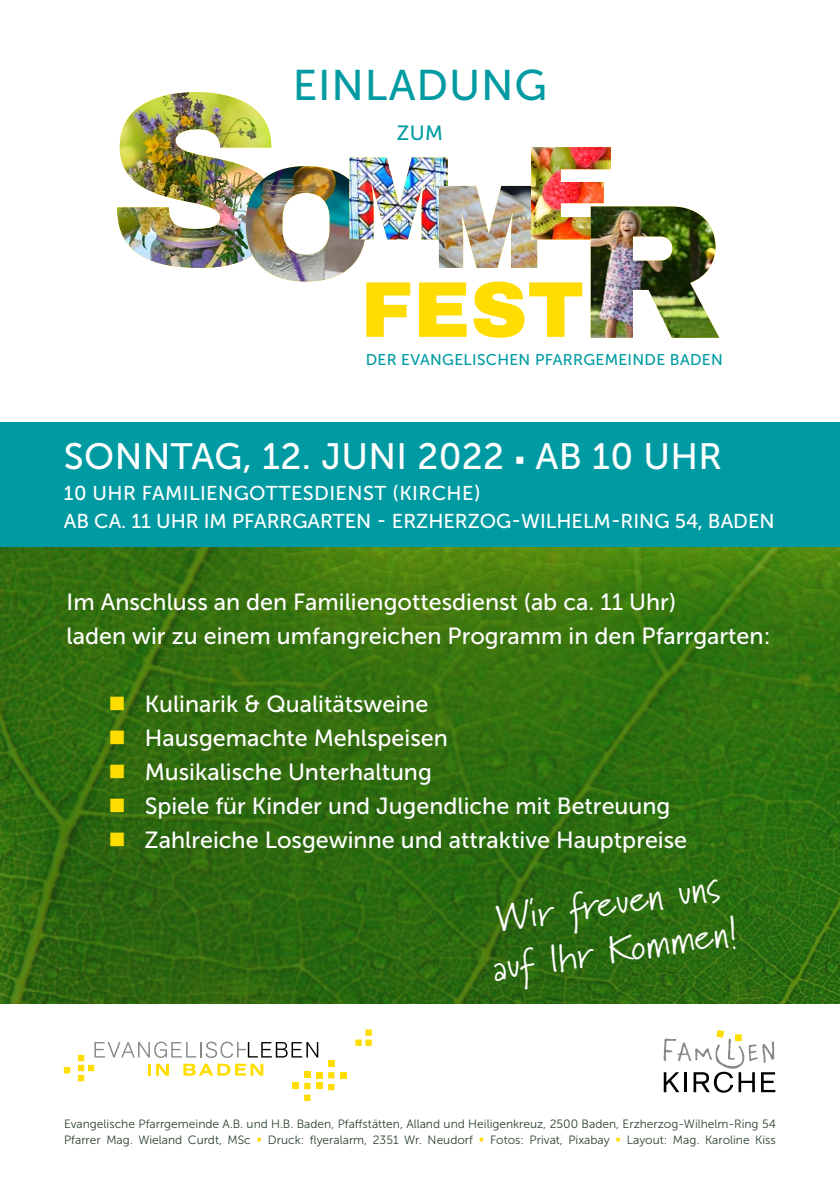
<style>
.page{position:relative;width:840px;height:1191px;background:#fff}
.page>*{position:absolute;margin:0;border:0;box-sizing:border-box;transform-origin:0 0}
.t1{font:42.8px "Museo Sans 500";letter-spacing:.02em;color:#009ba2}
.t2{font:39.2px/47px "Marydale";color:#fff}
.t3{font:36.6px "Museo Sans 500";letter-spacing:.01em;color:#fff}
.t4{font:23.4px/34px "Museo Sans 500";color:#fff}
.t5{font:20.6px "Museo Sans 500";color:#009ba2}
.t6{font:20px/28px "Museo Sans 500";color:#fff}
.t7{font:15.6px "Museo Sans 500";letter-spacing:.02em;color:#009ba2}
.t8{font:12px/16px "Museo Sans 300";color:#2b432f}
.s1{color:#fd0}
</style>
<div class="page">
<img style="left:0;top:547px;width:839px;height:456px">
<svg style="left:355px;top:1029px;width:16px;height:16px"></svg>
<svg style="left:64px;top:1067px;width:6px;height:6px"></svg>
<div style="left:304px;top:1094px;width:6px;height:7px;background:#fd0"></div>
<svg style="left:328px;top:1084px;width:6px;height:6px"></svg>
<svg style="left:328px;top:1072px;width:6px;height:6px"></svg>
<svg style="left:328px;top:1060px;width:6px;height:6px"></svg>
<svg style="left:340px;top:1072px;width:6px;height:6px"></svg>
<svg style="left:78px;top:1041px;width:244px;height:48px"></svg>
<div style="left:0;top:422px;width:839px;height:125px;background:#009ba2"></div>
<img style="left:117px;top:92px;width:601px;height:246px">
<svg style="left:663px;top:1030px;width:111px;height:62px"></svg>
<svg style="left:110px;top:696px;width:14px;height:14px"></svg>
<svg style="left:110px;top:730px;width:14px;height:14px"></svg>
<svg style="left:110px;top:764px;width:14px;height:14px"></svg>
<svg style="left:110px;top:798px;width:14px;height:14px"></svg>
<svg style="left:110px;top:832px;width:14px;height:14px"></svg>
<h1 class="t1" style="left:293px;top:62px;width:255px">EINLADUNG</h1>
<p class="t5" style="left:396px;top:121px;width:48px">ZUM</p>
<p class="t7" style="left:365px;top:351px;width:358px">DER EVANGELISCHEN PFARRGEMEINDE BADEN</p>
<h3 class="t3" style="left:64px;top:437px;width:659px">SONNTAG, 12. JUNI 2022 ▪ AB 10 UHR</h3>
<p class="t6" style="left:64px;top:479px;width:712px">10 UHR FAMILIENGOTTESDIENST (KIRCHE)<br>AB CA. 11 UHR IM PFARRGARTEN - ERZHERZOG-WILHELM-RING 54, BADEN</p>
<p class="t4" style="left:66px;top:585px;width:705px">Im Anschluss an den Familiengottesdienst (ab ca. 11 Uhr)<br>laden wir zu einem umfangreichen Programm in den Pfarrgarten:</p>
<p class="t4" style="left:144px;top:687px;width:543px">Kulinarik &amp; Qualitätsweine<br>Hausgemachte Mehlspeisen<br>Musikalische Unterhaltung<br>Spiele für Kinder und Jugendliche mit Betreuung Zahlreiche Losgewinne und attraktive Hauptpreise</p>
<h2 class="t2" style="left:481px;top:898px;width:249px;rotate:-9deg">Wir fr euen uns auf Ihr Kommen!</h2>
<p class="t8" style="left:64px;top:1115px;width:713px">Evangelische Pfarrgemeinde A.B. und H.B. Baden, Pfaffstätten, Alland und Heiligenkreuz, 2500 Baden, Erzherzog-Wilhelm-Ring 54<br>Pfarrer Mag. Wieland Curdt, MSc <span class="s1">▪</span> Druck: flyeralarm, 2351 Wr. Neudorf <span class="s1">▪</span> Fotos: Privat, Pixabay <span class="s1">▪</span> Layout: Mag. Karoline Kiss</p>
</div>
